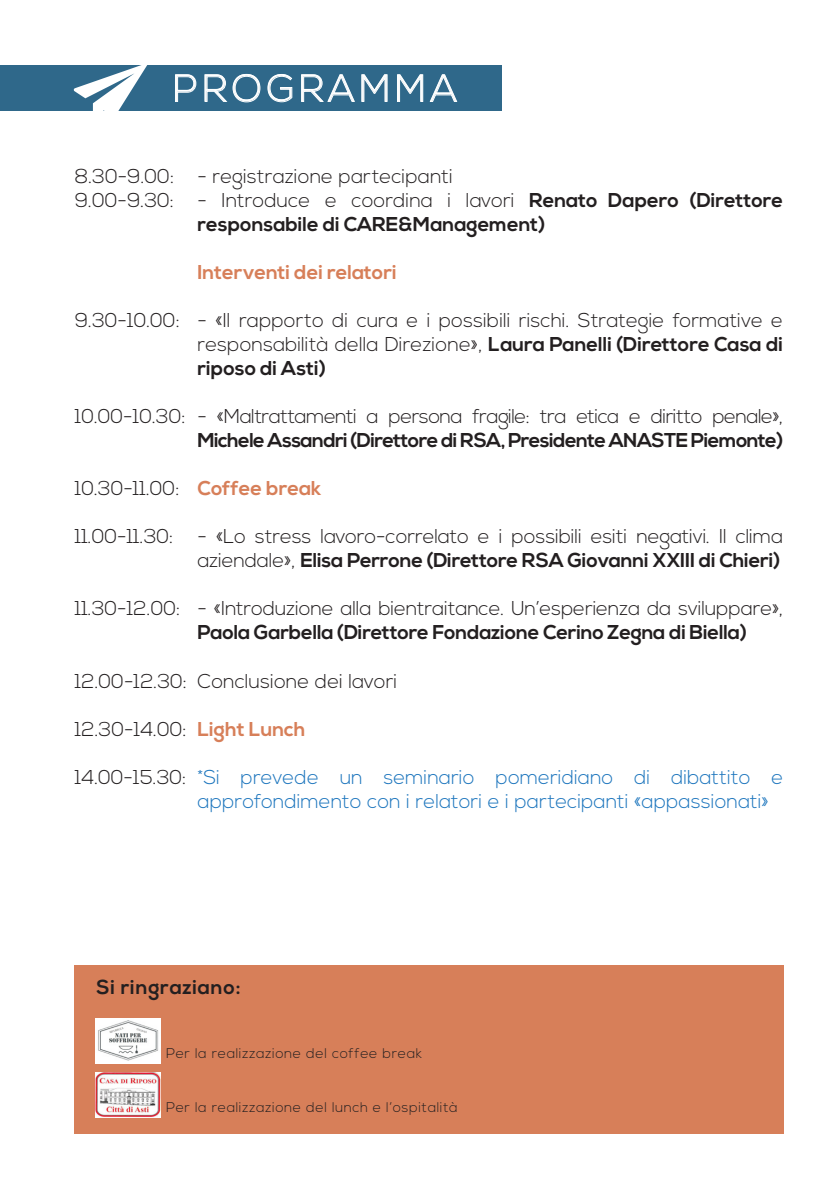
<style>
.page{position:relative;width:840px;height:1191px;background:#fff}
.page>*{position:absolute;margin:0;border:0;box-sizing:border-box;transform-origin:0 0}
.t1{font:300 38px "Nexa";letter-spacing:.12em;color:#fff}
.t2{font:300 20px/24px "Nexa";letter-spacing:-.01em;color:#231f20}
.t3{font:300 20px/24px "Nexa";letter-spacing:-.03em;color:#231f20}
.t4{font:300 20px/24px "Nexa";color:#1c75bd}
.t5{font:700 20px/24px "Nexa";color:#231f20}
.t6{font:700 20px "Nexa";color:#d77f59}
.t7{font:700 20px "Nexa";letter-spacing:.04em;color:#231f20}
.t8{font:300 14px "Nexa";letter-spacing:.04em;color:#231f20}
.s1{font-weight:300}
.s2{font-weight:700}
</style>
<div class="page">
<div style="left:0;top:65px;width:501px;height:45px;background:#2f688a"></div>
<svg style="left:175px;top:74px;width:85px;height:29px"></svg>
<svg style="left:267px;top:74px;width:25px;height:29px"></svg>
<svg style="left:301px;top:74px;width:54px;height:28px"></svg>
<svg style="left:361px;top:74px;width:26px;height:28px"></svg>
<svg style="left:397px;top:74px;width:26px;height:28px"></svg>
<svg style="left:429px;top:74px;width:28px;height:28px"></svg>
<svg style="left:73px;top:65px;width:75px;height:46px"></svg>
<div style="left:74px;top:965px;width:708px;height:169px;background:#d77f59"></div>
<img style="left:95px;top:1018px;width:65px;height:45px">
<img style="left:95px;top:1072px;width:65px;height:45px">
<p class="t1" style="left:173px;top:67px;width:285px">PROGRAMMA</p>
<p class="t2" style="left:75px;top:165px;width:101px">8.30-9.00:</p>
<p class="t2" style="left:75px;top:189px;width:101px">9.00-9.30:</p>
<p class="t2" style="left:75px;top:309px;width:107px">9.30-10.00:</p>
<p class="t2" style="left:75px;top:405px;width:112px">10.00-10.30:</p>
<p class="t2" style="left:75px;top:477px;width:106px">10.30-11.00:</p>
<p class="t2" style="left:75px;top:525px;width:100px">11.00-11.30:</p>
<p class="t2" style="left:75px;top:597px;width:107px">11.30-12.00:</p>
<p class="t2" style="left:75px;top:669px;width:114px">12.00-12.30:</p>
<p class="t2" style="left:75px;top:717px;width:113px">12.30-14.00:</p>
<p class="t2" style="left:75px;top:765px;width:113px">14.00-15.30:</p>
<p class="t2" style="left:197px;top:165px;width:257px">- registrazione partecipanti</p>
<p class="t5" style="left:197px;top:189px;width:587px"><span class="s1">- Introduce e coordina i lavori</span> Renato Dapero (Direttore responsabile di CARE&amp;Management)</p>
<p class="t6" style="left:197px;top:261px;width:200px">Interventi dei relatori</p>
<p class="t2" style="left:197px;top:309px;width:587px;text-align:justify">- «Il rapporto di cura e i possibili rischi. Strategie formative e responsabilità della Direzione», <span class="s2">Laura Panelli (Direttore Casa di riposo di Asti)</span></p>
<p class="t3" style="left:197px;top:405px;width:587px">- «Maltrattamenti a persona fragile: tra etica e diritto penale»,<br><span class="s2">Michele Assandri (Direttore di RSA, Presidente ANASTE Piemonte)</span></p>
<p class="t6" style="left:197px;top:477px;width:125px">Coffee break</p>
<p class="t2" style="left:197px;top:525px;width:587px">- «Lo stress lavoro-correlato e i possibili esiti negativi. Il clima aziendale», <span class="s2">Elisa Perrone (Direttore RSA Giovanni XXIII di Chieri)</span></p>
<p class="t2" style="left:197px;top:597px;width:587px">- «Introduzione alla bientraitance. Un’esperienza da sviluppare»,<br><span class="s2">Paola Garbella (Direttore Fondazione Cerino Zegna di Biella)</span></p>
<p class="t2" style="left:197px;top:669px;width:201px">Conclusione dei lavori</p>
<p class="t6" style="left:197px;top:717px;width:109px">Light Lunch</p>
<p class="t4" style="left:197px;top:765px;width:587px">*Si prevede un seminario pomeridiano di dibattito e approfondimento con i relatori e i partecipanti «appassionati»</p>
<p class="t7" style="left:96px;top:975px;width:145px">Si ringraziano:</p>
<p class="t8" style="left:166px;top:1045px;width:257px">Per la realizzazione del coffee break</p>
<p class="t8" style="left:166px;top:1099px;width:293px">Per la realizzazione del lunch e l’ospitalità</p>
</div>
